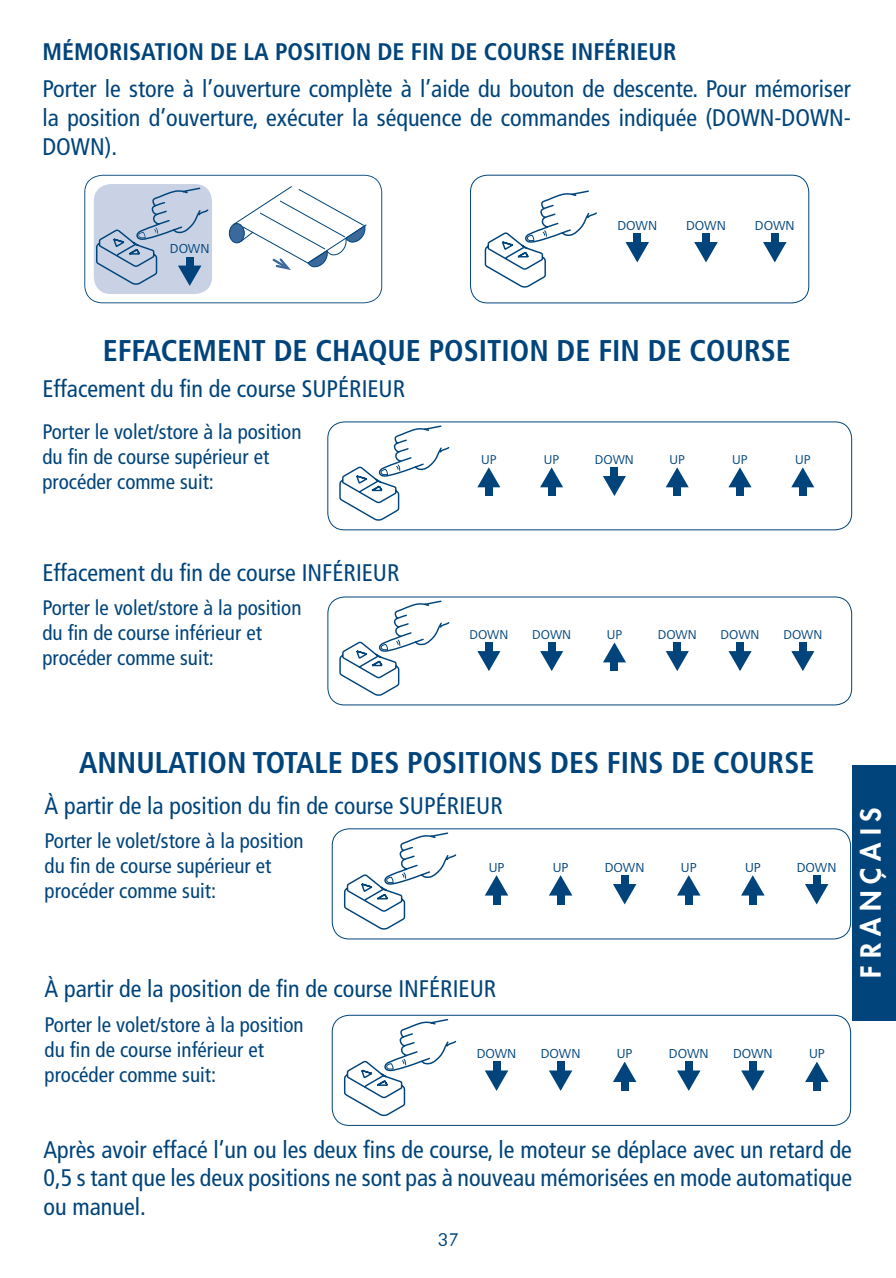
<style>
.page{position:relative;width:896px;height:1278px;background:#fff}
.page>*{position:absolute;margin:0;border:0;box-sizing:border-box;transform-origin:0 0}
.t1{font:700 condensed 30px "Frutiger LT Std";color:#00447b}
.t2{font:800 27px "Futura";letter-spacing:.255em;color:#fff}
.t3{font:condensed 24px/28.8px "Frutiger LT Std";color:#00447b;text-align:justify}
.t4{font:700 condensed 24px "Frutiger LT Std";color:#00447b}
.t5{font:condensed 21px/25.2px "Frutiger LT Std";color:#00447b}
.t6{font:18px "Futura BT";color:#00447b}
.t7{font:13.5px "Frutiger Next LT";color:#00447b}
.t8{font:13.2px "Frutiger Next LT";color:#00447b}
</style>
<div class="page">
<div style="left:620px;top:1077px;width:8px;height:13px;background:#00447b"></div>
<svg style="left:613px;top:1061px;width:24px;height:22px"></svg>
<div style="left:812px;top:1077px;width:8px;height:13px;background:#00447b"></div>
<svg style="left:805px;top:1061px;width:24px;height:22px"></svg>
<div style="left:492px;top:1061px;width:8px;height:14px;background:#00447b"></div>
<svg style="left:484px;top:1069px;width:25px;height:22px"></svg>
<div style="left:556px;top:1061px;width:8px;height:14px;background:#00447b"></div>
<svg style="left:549px;top:1069px;width:24px;height:22px"></svg>
<div style="left:684px;top:1061px;width:8px;height:14px;background:#00447b"></div>
<svg style="left:677px;top:1069px;width:24px;height:22px"></svg>
<div style="left:748px;top:1061px;width:8px;height:14px;background:#00447b"></div>
<svg style="left:741px;top:1069px;width:24px;height:22px"></svg>
<svg style="left:343px;top:1019px;width:114px;height:97px"></svg>
<div style="left:332px;top:1015px;width:518px;height:110px;border:1px solid #00447b;border-radius:17px"></div>
<div style="left:492px;top:890px;width:8px;height:14px;background:#00447b"></div>
<svg style="left:484px;top:875px;width:25px;height:22px"></svg>
<div style="left:556px;top:890px;width:8px;height:14px;background:#00447b"></div>
<svg style="left:549px;top:875px;width:24px;height:22px"></svg>
<div style="left:684px;top:890px;width:8px;height:14px;background:#00447b"></div>
<svg style="left:677px;top:875px;width:24px;height:22px"></svg>
<div style="left:748px;top:890px;width:8px;height:14px;background:#00447b"></div>
<svg style="left:741px;top:875px;width:24px;height:22px"></svg>
<div style="left:620px;top:875px;width:8px;height:13px;background:#00447b"></div>
<svg style="left:613px;top:882px;width:24px;height:23px"></svg>
<div style="left:812px;top:875px;width:8px;height:13px;background:#00447b"></div>
<svg style="left:805px;top:882px;width:24px;height:23px"></svg>
<svg style="left:343px;top:832px;width:114px;height:98px"></svg>
<div style="left:332px;top:828px;width:518px;height:111px;border:1px solid #00447b;border-radius:17px"></div>
<div style="left:633px;top:233px;width:8px;height:14px;background:#00447b"></div>
<svg style="left:625px;top:242px;width:24px;height:21px"></svg>
<div style="left:702px;top:233px;width:7px;height:14px;background:#00447b"></div>
<svg style="left:694px;top:241px;width:24px;height:22px"></svg>
<div style="left:770px;top:233px;width:8px;height:14px;background:#00447b"></div>
<svg style="left:763px;top:241px;width:24px;height:22px"></svg>
<svg style="left:484px;top:190px;width:113px;height:98px"></svg>
<div style="left:470px;top:175px;width:339px;height:128px;border:1px solid #00447b;border-radius:17px"></div>
<svg style="left:84px;top:175px;width:298px;height:128px"></svg>
<div style="left:610px;top:658px;width:8px;height:13px;background:#00447b"></div>
<svg style="left:603px;top:642px;width:23px;height:21px"></svg>
<div style="left:485px;top:642px;width:7px;height:14px;background:#00447b"></div>
<svg style="left:477px;top:650px;width:24px;height:21px"></svg>
<div style="left:547px;top:642px;width:8px;height:14px;background:#00447b"></div>
<svg style="left:540px;top:650px;width:24px;height:21px"></svg>
<div style="left:673px;top:642px;width:8px;height:14px;background:#00447b"></div>
<svg style="left:665px;top:651px;width:24px;height:20px"></svg>
<div style="left:736px;top:642px;width:7px;height:14px;background:#00447b"></div>
<svg style="left:728px;top:650px;width:24px;height:21px"></svg>
<div style="left:798px;top:642px;width:8px;height:14px;background:#00447b"></div>
<svg style="left:791px;top:650px;width:24px;height:21px"></svg>
<svg style="left:339px;top:600px;width:111px;height:96px"></svg>
<div style="left:327px;top:596px;width:524px;height:109px;border:1px solid #00447b;border-radius:17px"></div>
<div style="left:485px;top:482px;width:7px;height:14px;background:#00447b"></div>
<svg style="left:477px;top:467px;width:24px;height:21px"></svg>
<div style="left:547px;top:482px;width:8px;height:14px;background:#00447b"></div>
<svg style="left:540px;top:467px;width:23px;height:21px"></svg>
<div style="left:673px;top:482px;width:7px;height:14px;background:#00447b"></div>
<svg style="left:665px;top:467px;width:24px;height:21px"></svg>
<div style="left:736px;top:482px;width:7px;height:14px;background:#00447b"></div>
<svg style="left:728px;top:467px;width:24px;height:21px"></svg>
<div style="left:798px;top:482px;width:8px;height:14px;background:#00447b"></div>
<svg style="left:791px;top:467px;width:23px;height:21px"></svg>
<div style="left:610px;top:467px;width:8px;height:14px;background:#00447b"></div>
<svg style="left:603px;top:476px;width:23px;height:20px"></svg>
<svg style="left:339px;top:425px;width:111px;height:96px"></svg>
<div style="left:327px;top:421px;width:524px;height:109px;border:1px solid #00447b;border-radius:17px"></div>
<div style="left:851px;top:765px;width:44px;height:255px;background:#00447b"></div>
<p class="t4" style="left:42px;top:37px;width:635px">MÉMORISATION DE LA POSITION DE FIN DE COURSE INFÉRIEUR</p>
<p class="t3" style="left:42px;top:75px;width:809px">Porter le store à l’ouverture complète à l’aide du bouton de descente. Pour mémoriser la position d’ouverture, exécuter la séquence de commandes indiquée (DOWN-DOWN-DOWN).</p>
<p class="t7" style="left:170px;top:241px;width:41px">DOWN</p>
<p class="t7" style="left:617px;top:218px;width:41px">DOWN</p>
<p class="t7" style="left:686px;top:218px;width:41px">DOWN</p>
<p class="t7" style="left:754px;top:218px;width:41px">DOWN</p>
<p class="t1" style="left:103px;top:332px;width:689px">EFFACEMENT DE CHAQUE POSITION DE FIN DE COURSE</p>
<p class="t3" style="left:42px;top:374px;width:364px">Effacement du fin de course SUPÉRIEUR</p>
<p class="t5" style="left:42px;top:419px;width:260px">Porter le volet/store à la position du fin de course supérieur et procéder comme suit:</p>
<p class="t3" style="left:42px;top:558px;width:358px">Effacement du fin de course INFÉRIEUR</p>
<p class="t5" style="left:42px;top:595px;width:260px">Porter le volet/store à la position du fin de course inférieur et procéder comme suit:</p>
<p class="t8" style="left:481px;top:452px;width:17px">UP</p>
<p class="t8" style="left:544px;top:452px;width:17px">UP</p>
<p class="t8" style="left:594px;top:452px;width:40px">DOWN</p>
<p class="t8" style="left:669px;top:452px;width:17px">UP</p>
<p class="t8" style="left:732px;top:452px;width:17px">UP</p>
<p class="t8" style="left:794px;top:452px;width:17px">UP</p>
<p class="t8" style="left:469px;top:627px;width:40px">DOWN</p>
<p class="t8" style="left:532px;top:627px;width:40px">DOWN</p>
<p class="t8" style="left:606px;top:627px;width:17px">UP</p>
<p class="t8" style="left:657px;top:627px;width:40px">DOWN</p>
<p class="t8" style="left:720px;top:627px;width:40px">DOWN</p>
<p class="t8" style="left:783px;top:627px;width:40px">DOWN</p>
<p class="t1" style="left:79px;top:745px;width:736px">ANNULATION TOTALE DES POSITIONS DES FINS DE COURSE</p>
<p class="t3" style="left:45px;top:791px;width:459px">À partir de la position du fin de course SUPÉRIEUR</p>
<p class="t5" style="left:45px;top:828px;width:260px">Porter le volet/store à la position du fin de course supérieur et procéder comme suit:</p>
<p class="t7" style="left:488px;top:860px;width:17px">UP</p>
<p class="t7" style="left:552px;top:860px;width:17px">UP</p>
<p class="t7" style="left:604px;top:860px;width:41px">DOWN</p>
<p class="t7" style="left:680px;top:860px;width:17px">UP</p>
<p class="t7" style="left:744px;top:860px;width:17px">UP</p>
<p class="t7" style="left:796px;top:860px;width:41px">DOWN</p>
<p class="t3" style="left:45px;top:975px;width:453px">À partir de la position de fin de course INFÉRIEUR</p>
<p class="t5" style="left:45px;top:1012px;width:260px">Porter le volet/store à la position du fin de course inférieur et procéder comme suit:</p>
<p class="t7" style="left:476px;top:1046px;width:41px">DOWN</p>
<p class="t7" style="left:540px;top:1046px;width:41px">DOWN</p>
<p class="t7" style="left:616px;top:1046px;width:17px">UP</p>
<p class="t7" style="left:668px;top:1046px;width:41px">DOWN</p>
<p class="t7" style="left:732px;top:1046px;width:41px">DOWN</p>
<p class="t7" style="left:808px;top:1046px;width:17px">UP</p>
<p class="t2" style="left:852px;top:977px;width:172px;rotate:-90deg">FRANÇAIS</p>
<p class="t3" style="left:43px;top:1135px;width:809px">Après avoir effacé l’un ou les deux fins de course, le moteur se déplace avec un retard de 0,5 s tant que les deux positions ne sont pas à nouveau mémorisées en mode automatique ou manuel.</p>
<p class="t6" style="left:438px;top:1229px;width:23px">37</p>
</div>
